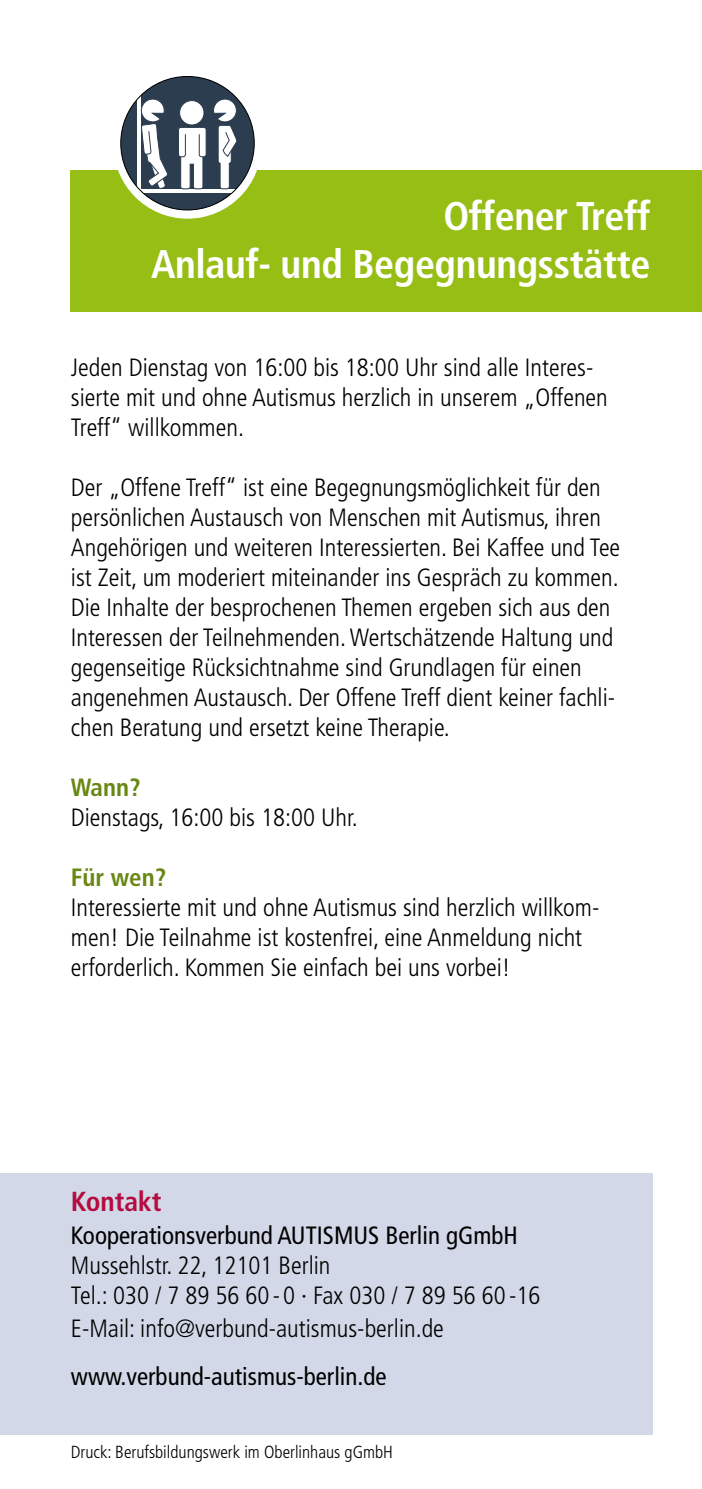
<style>
.page{position:relative;width:702px;height:1489px;background:#fff}
.page>*{position:absolute;margin:0;border:0;box-sizing:border-box;transform-origin:0 0}
.t1{font:700 condensed 40px/48px "Frutiger";letter-spacing:-.01em;color:#fff;text-align:right}
.t2{font:700 condensed 27.5px "Frutiger";color:#b40c40}
.t3{font:300 condensed 25px/30px "Frutiger";color:#000}
.t4{font:condensed 25px "Frutiger";color:#000}
.t5{font:700 condensed 25px "Frutiger";color:#688713}
.t6{font:300 condensed 17.5px "Frutiger";color:#000}
</style>
<div class="page">
<div style="left:71px;top:170px;width:631px;height:142px;background:#97be15"></div>
<div style="left:113px;top:71px;width:148px;height:148px;border:7px solid #fff;border-radius:50%"></div>
<div style="left:0;top:1172px;width:652px;height:262px;background:#d2d8e7"></div>
<svg style="left:121px;top:77px;width:133px;height:133px"></svg>
<h1 class="t1" style="left:151px;top:192px;width:501px">Offener Treff<br>Anlauf- und Begegnungsstätte</h1>
<p class="t3" style="left:71px;top:352px;width:538px">Jeden Dienstag von 16:00 bis 18:00 Uhr sind alle Interes&shy;sierte mit und ohne Autismus herzlich in unserem „Offenen<br>Treff“ willkommen.</p>
<p class="t3" style="left:71px;top:472px;width:551px">Der „Offene Treff“ ist eine Begegnungsmöglichkeit für den persönlichen Austausch von Menschen mit Autismus, ihren Angehörigen und weiteren Interessierten. Bei Kaffee und Tee ist Zeit, um moderiert miteinander ins Gespräch zu kommen.<br>Die Inhalte der besprochenen Themen ergeben sich aus den Interessen der Teilnehmenden. Wertschätzende Haltung und gegenseitige Rücksichtnahme sind Grundlagen für einen angenehmen Austausch. Der Offene Treff dient keiner fachli&shy;chen Beratung und ersetzt keine Therapie.</p>
<p class="t5" style="left:71px;top:772px;width:71px">Wann?</p>
<p class="t3" style="left:71px;top:802px;width:288px">Dienstags, 16:00 bis 18:00 Uhr.</p>
<p class="t5" style="left:71px;top:862px;width:97px">Für wen?</p>
<p class="t3" style="left:71px;top:892px;width:530px">Interessierte mit und ohne Autismus sind herzlich willkom&shy;men! Die Teilnahme ist kostenfrei, eine Anmeldung nicht erforderlich. Kommen Sie einfach bei uns vorbei!</p>
<p class="t2" style="left:71px;top:1185px;width:92px">Kontakt</p>
<p class="t4" style="left:71px;top:1220px;width:448px">Kooperationsverbund AUTISMUS Berlin gGmbH</p>
<p class="t3" style="left:71px;top:1250px;width:471px">Mussehlstr. 22, 12101 Berlin<br>Tel.: 030 / 7 89 56 60 - 0 · Fax 030 / 7 89 56 60 -16</p>
<p class="t3" style="left:71px;top:1313px;width:374px">E-Mail: info@verbund-autismus-berlin.de</p>
<p class="t4" style="left:71px;top:1361px;width:317px">www.verbund-autismus-berlin.de</p>
<p class="t6" style="left:71px;top:1441px;width:323px">Druck: Berufsbildungswerk im Oberlinhaus gGmbH</p>
</div>
